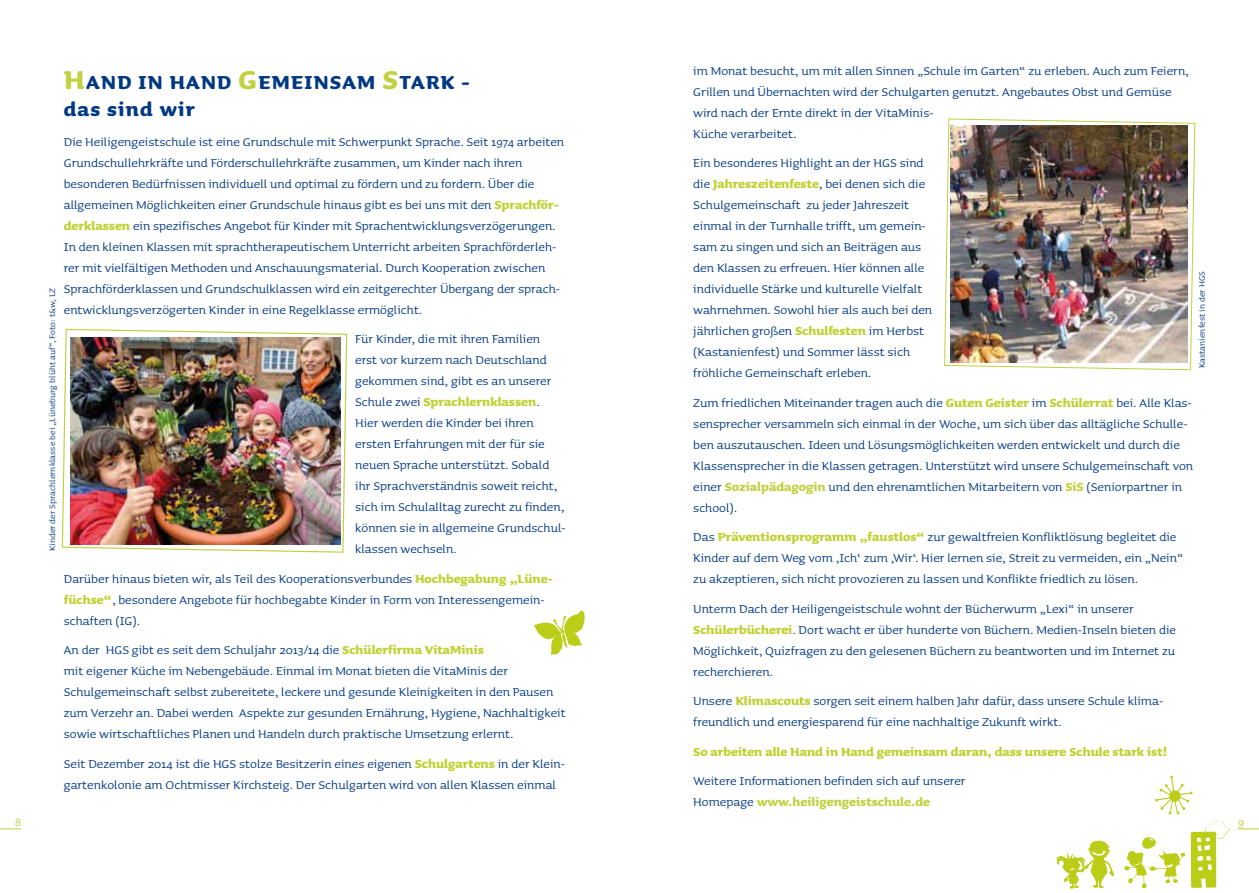
<style>
.page{position:relative;width:1259px;height:893px;background:#fff}
.page>*{position:absolute;margin:0;border:0;box-sizing:border-box;transform-origin:0 0}
.t1{font:700 24px/27px "Sauna";letter-spacing:.05em;color:#003882}
.t2{font:15px/21px "Sauna";color:#003882}
.t3{font:700 15px "Sauna";color:#bfd030}
.t4{font:15px "Sauna";color:#c1d141}
.t5{font:10.5px "Sauna";color:#003882}
.s1{font-size:33px;color:#c1d141}
.s2{font-weight:700;color:#bfd030}
.s3{font-weight:700;color:#c1d141}
</style>
<div class="page">
<svg style="left:0;top:828px;width:21px;height:1px"></svg>
<svg style="left:1237px;top:828px;width:22px;height:1px"></svg>
<svg style="left:61px;top:328px;width:287px;height:225px"></svg>
<img style="left:70px;top:337px;width:270px;height:207px">
<svg style="left:944px;top:118px;width:251px;height:252px"></svg>
<img style="left:950px;top:125px;width:237px;height:237px">
<svg style="left:1124px;top:775px;width:106px;height:114px"></svg>
<svg style="left:1056px;top:841px;width:57px;height:48px"></svg>
<svg style="left:534px;top:610px;width:51px;height:45px"></svg>
<h1 class="t1" style="left:64px;top:69px;width:407px"><span class="s1">H</span>AND IN HAND <span class="s1">G</span>EMEINSAM <span class="s1">S</span>TARK - das sind wir</h1>
<p class="t2" style="left:64px;top:131px;width:502px">Die Heiligengeistschule ist eine Grundschule mit Schwerpunkt Sprache. Seit 1974 arbeiten Grundschullehrkräfte und Förderschullehrkräfte zusammen, um Kinder nach ihren besonderen Bedürfnissen individuell und optimal zu fördern und zu fordern. Über die allgemeinen Möglichkeiten einer Grundschule hinaus gibt es bei uns mit den <span class="s2">Sprachför&shy;derklassen</span> ein spezifisches Angebot für Kinder mit Sprachentwicklungsverzögerungen.<br>In den kleinen Klassen mit sprachtherapeutischem Unterricht arbeiten Sprachförderleh&shy;rer mit vielfältigen Methoden und Anschauungsmaterial. Durch Kooperation zwischen Sprachförderklassen und Grundschulklassen wird ein zeitgerechter Übergang der sprach&shy;entwicklungsverzögerten Kinder in eine Regelklasse ermöglicht.</p>
<p class="t2" style="left:355px;top:329px;width:212px">Für Kinder, die mit ihren Familien erst vor kurzem nach Deutschland gekommen sind, gibt es an unserer Schule zwei <span class="s2">Sprachlernklassen</span>.<br>Hier werden die Kinder bei ihren ersten Erfahrungen mit der für sie neuen Sprache unterstützt. Sobald ihr Sprachverständnis soweit reicht, sich im Schulalltag zurecht zu finden, können sie in allgemeine Grundschul&shy;klassen wechseln.</p>
<p class="t2" style="left:64px;top:568px;width:490px">Darüber hinaus bieten wir, als Teil des Kooperationsverbundes <span class="s2">Hochbegabung „Lüne&shy;füchse“</span>, besondere Angebote für hochbegabte Kinder in Form von Interessengemein&shy;schaften (IG).</p>
<p class="t2" style="left:64px;top:640px;width:503px">An der HGS gibt es seit dem Schuljahr 2013/14 die <span class="s2">Schülerfirma VitaMinis<br></span>mit eigener Küche im Nebengebäude. Einmal im Monat bieten die VitaMinis der Schulgemeinschaft selbst zubereitete, leckere und gesunde Kleinigkeiten in den Pausen zum Verzehr an. Dabei werden Aspekte zur gesunden Ernährung, Hygiene, Nachhaltigkeit sowie wirtschaftliches Planen und Handeln durch praktische Umsetzung erlernt.</p>
<p class="t2" style="left:64px;top:753px;width:503px">Seit Dezember 2014 ist die HGS stolze Besitzerin eines eigenen <span class="s2">Schulgartens</span> in der Klein&shy;gartenkolonie am Ochtmisser Kirchsteig. Der Schulgarten wird von allen Klassen einmal</p>
<p class="t5" style="left:47px;top:551px;width:264px;rotate:-90deg">Kinder der Sprachlernklasse bei „Lüneburg blüht auf“, Foto: t&amp;w, LZ</p>
<p class="t2" style="left:693px;top:60px;width:497px">im Monat besucht, um mit allen Sinnen „Schule im Garten“ zu erleben. Auch zum Feiern, Grillen und Übernachten wird der Schulgarten genutzt. Angebautes Obst und Gemüse wird nach der Ernte direkt in der VitaMinis-<br>Küche verarbeitet.</p>
<p class="t2" style="left:693px;top:153px;width:240px">Ein besonderes Highlight an der HGS sind die <span class="s2">Jahreszeitenfeste</span>, bei denen sich die Schulgemeinschaft zu jeder Jahreszeit einmal in der Turnhalle trifft, um gemein&shy;sam zu singen und sich an Beiträgen aus den Klassen zu erfreuen. Hier können alle individuelle Stärke und kulturelle Vielfalt wahrnehmen. Sowohl hier als auch bei den jährlichen großen <span class="s2">Schulfesten</span> im Herbst (Kastanienfest) und Sommer lässt sich fröhliche Gemeinschaft erleben.</p>
<p class="t2" style="left:693px;top:392px;width:501px">Zum friedlichen Miteinander tragen auch die <span class="s2">Guten Geister</span> im <span class="s2">Schülerrat</span> bei. Alle Klas&shy;sensprecher versammeln sich einmal in der Woche, um sich über das alltägliche Schulle&shy;ben auszutauschen. Ideen und Lösungsmöglichkeiten werden entwickelt und durch die Klassensprecher in die Klassen getragen. Unterstützt wird unsere Schulgemeinschaft von einer <span class="s3">Sozialpädagogin</span> und den ehrenamtlichen Mitarbeitern von <span class="s3">SiS</span> (Seniorpartner in school).</p>
<p class="t2" style="left:693px;top:527px;width:491px">Das <span class="s2">Präventionsprogramm „faustlos“</span> zur gewaltfreien Konfliktlösung begleitet die<br>Kinder auf dem Weg vom ‚Ich‘ zum ‚Wir‘. Hier lernen sie, Streit zu vermeiden, ein „Nein“ zu akzeptieren, sich nicht provozieren zu lassen und Konflikte friedlich zu lösen.</p>
<p class="t2" style="left:693px;top:598px;width:484px">Unterm Dach der Heiligengeistschule wohnt der Bücherwurm „Lexi“ in unserer <span class="s2">Schülerbücherei</span>. Dort wacht er über hunderte von Büchern. Medien-Inseln bieten die Möglichkeit, Quizfragen zu den gelesenen Büchern zu beantworten und im Internet zu recherchieren.</p>
<p class="t2" style="left:693px;top:691px;width:471px">Unsere <span class="s2">Klimascouts</span> sorgen seit einem halben Jahr dafür, dass unsere Schule klima&shy;freundlich und energiesparend für eine nachhaltige Zukunft wirkt.</p>
<p class="t3" style="left:693px;top:744px;width:475px">So arbeiten alle Hand in Hand gemeinsam daran, dass unsere Schule stark ist!</p>
<p class="t2" style="left:693px;top:771px;width:274px">Weitere Informationen befinden sich auf unserer<br>Homepage <span class="s3">www.heiligengeistschule.de</span></p>
<p class="t5" style="left:1196px;top:368px;width:99px;rotate:-90deg">Kastanienfest in der HGS</p>
<p class="t4" style="left:15px;top:813px;width:8px">8</p>
<p class="t4" style="left:1237px;top:813px;width:8px">9</p>
</div>
